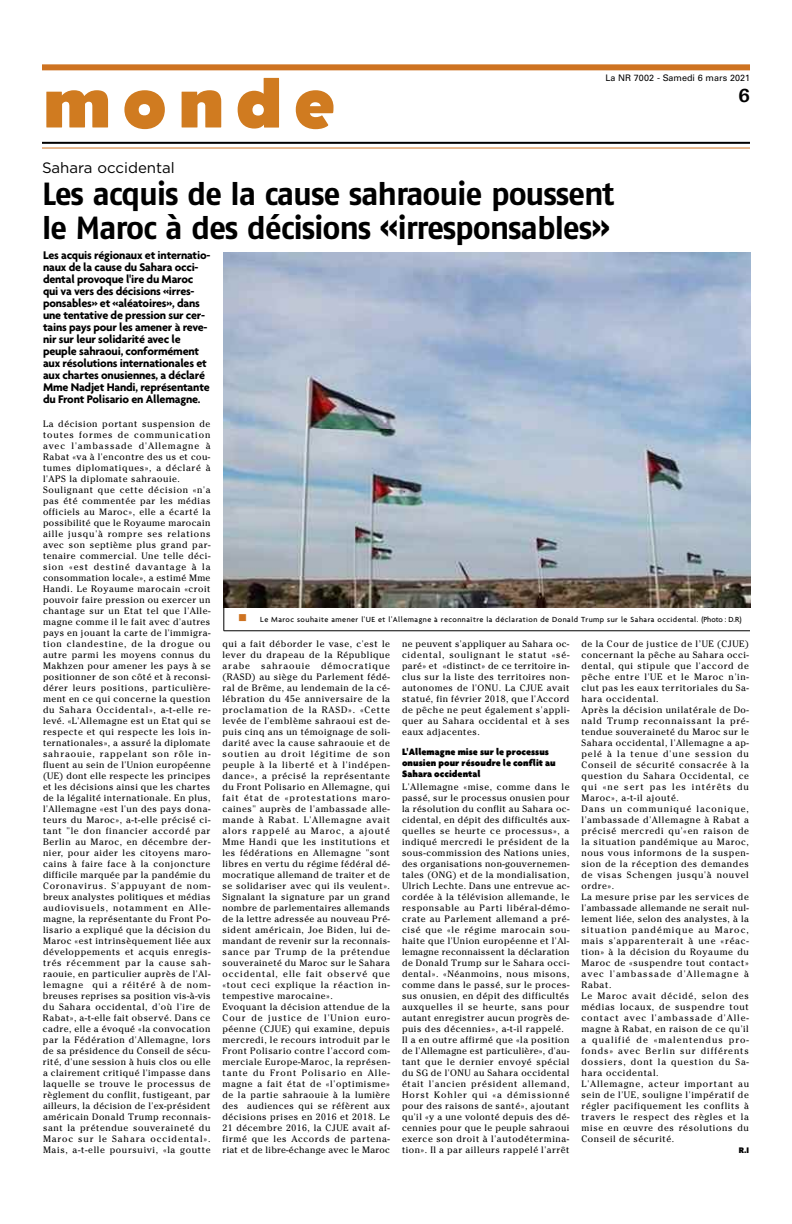
<style>
.page{position:relative;width:792px;height:1224px;background:#fff}
.page>*{position:absolute;margin:0;border:0;box-sizing:border-box;transform-origin:0 0}
.t1{font:700 71px "Eagle";letter-spacing:.145em;color:#d07b20}
.t2{font:700 32px/34px "Fago No";letter-spacing:-.035em;color:#000}
.t3{font:700 19px "Univers";color:#000}
.t4{font:15px "Gotham";color:#000}
.t5{font:700 12px/12px "Agenda";letter-spacing:-.015em;color:#000}
.t6{font:900 10px/11px "Agenda";letter-spacing:.005em;color:#000}
.t7{font:9.2px/11px "Cheltenham";letter-spacing:.055em;color:#000}
.t8{font:9px "Univers";color:#000}
.t9{font:500 8px "Agenda";letter-spacing:.06em;color:#000}
.t10{font:900 8px "Corpid";color:#000}
.s1{color:#ce7321}
</style>
<div class="page">
<div style="left:42px;top:64px;width:708px;height:6px;background:#ce7321"></div>
<hr style="left:42px;top:142px;width:708px;height:2px;background:#000">
<hr style="left:223px;top:582px;width:1px;height:49px;background:#000">
<hr style="left:224px;top:631px;width:526px;height:1px;background:#000">
<img style="left:223px;top:252px;width:527px;height:355px">
<hr style="left:42px;top:148px;width:708px;height:1px;background:#ce7321">
<p class="t1" style="left:42px;top:61px;width:294px">monde</p>
<p class="t8" style="left:605px;top:74px;width:146px">La NR 7002 - Samedi 6 mars 2021</p>
<p class="t3" style="left:738px;top:83px;width:13px">6</p>
<p class="t4" style="left:42px;top:159px;width:134px">Sahara occidental</p>
<p class="t2" style="left:42px;top:180px;width:574px">Les acquis de la cause sahraouie poussent le Maroc à des décisions «irresponsables»</p>
<p class="t5" style="left:43px;top:249px;width:169px">Les acquis régionaux et internatio&shy;naux de la cause du Sahara occi&shy;dental provoque l'ire du Maroc qui va vers des décisions «irres&shy;ponsables» et «aléatoires», dans une tentative de pression sur cer&shy;tains pays pour les amener à reve&shy;nir sur leur solidarité avec le peuple sahraoui, conformément aux résolutions internationales et aux chartes onusiennes, a déclaré Mme Nadjet Handi, représentante du Front Polisario en Allemagne.</p>
<p class="t7" style="left:43px;top:418px;width:169px">La décision portant suspension de toutes formes de communication avec l'ambassade d'Allemagne à Rabat «va à l'encontre des us et cou&shy;tumes diplomatiques», a déclaré à l'APS la diplomate sahraouie.<br>Soulignant que cette décision «n'a pas été commentée par les médias officiels au Maroc», elle a écarté la possibilité que le Royaume marocain aille jusqu'à rompre ses relations avec son septième plus grand par&shy;tenaire commercial. Une telle déci&shy;sion «est destiné davantage à la consommation locale», a estimé Mme Handi. Le Royaume marocain «croit pouvoir faire pression ou exercer un chantage sur un Etat tel que l'Alle&shy;magne comme il le fait avec d'autres pays en jouant la carte de l'immigra&shy;tion clandestine, de la drogue ou autre parmi les moyens connus du Makhzen pour amener les pays à se positionner de son côté et à reconsi&shy;dérer leurs positions, particulière&shy;ment en ce qui concerne la question du Sahara Occidental», a-t-elle re&shy;levé. «L'Allemagne est un Etat qui se respecte et qui respecte les lois in&shy;ternationales», a assuré la diplomate sahraouie, rappelant son rôle in&shy;fluent au sein de l'Union européenne (UE) dont elle respecte les principes et les décisions ainsi que les chartes de la légalité internationale. En plus, l'Allemagne «est l'un des pays dona&shy;teurs du Maroc», a-t-elle précisé ci&shy;tant "le don financier accordé par Berlin au Maroc, en décembre der&shy;nier, pour aider les citoyens maro&shy;cains à faire face à la conjoncture difficile marquée par la pandémie du Coronavirus. S'appuyant de nom&shy;breux analystes politiques et médias audiovisuels, notamment en Alle&shy;magne, la représentante du Front Po&shy;lisario a expliqué que la décision du Maroc «est intrinsèquement liée aux développements et acquis enregis&shy;trés récemment par la cause sah&shy;raouie, en particulier auprès de l'Al&shy;lemagne qui a réitéré à de nom&shy;breuses reprises sa position vis-à-vis du Sahara occidental, d'où l'ire de Rabat», a-t-elle fait observé. Dans ce cadre, elle a évoqué «la convocation par la Fédération d'Allemagne, lors de sa présidence du Conseil de sécu&shy;rité, d'une session à huis clos ou elle a clairement critiqué l'impasse dans laquelle se trouve le processus de règlement du conflit, fustigeant, par ailleurs, la décision de l'ex-président américain Donald Trump reconnais&shy;sant la prétendue souveraineté du Maroc sur le Sahara occidental».<br>Mais, a-t-elle poursuivi, «la goutte</p>
<p class="t9" style="left:238px;top:615px;width:505px"><span class="s1">■</span> Le Maroc souhaite amener l'UE et l'Allemagne à reconnaître la déclaration de Donald Trump sur le Sahara occidental. (Photo : D.R)</p>
<p class="t7" style="left:222px;top:638px;width:169px">qui a fait déborder le vase, c'est le lever du drapeau de la République arabe sahraouie démocratique (RASD) au siège du Parlement fédé&shy;ral de Brême, au lendemain de la cé&shy;lébration du 45e anniversaire de la proclamation de la RASD». «Cette levée de l'emblème sahraoui est de&shy;puis cinq ans un témoignage de soli&shy;darité avec la cause sahraouie et de soutien au droit légitime de son peuple à la liberté et à l'indépen&shy;dance», a précisé la représentante du Front Polisario en Allemagne, qui fait état de «protestations maro&shy;caines" auprès de l'ambassade alle&shy;mande à Rabat. L'Allemagne avait alors rappelé au Maroc, a ajouté Mme Handi que les institutions et les fédérations en Allemagne "sont libres en vertu du régime fédéral dé&shy;mocratique allemand de traiter et de se solidariser avec qui ils veulent».<br>Signalant la signature par un grand nombre de parlementaires allemands de la lettre adressée au nouveau Pré&shy;sident américain, Joe Biden, lui de&shy;mandant de revenir sur la reconnais&shy;sance par Trump de la prétendue souveraineté du Maroc sur le Sahara occidental, elle fait observé que «tout ceci explique la réaction in&shy;tempestive marocaine».<br>Evoquant la décision attendue de la Cour de justice de l'Union euro&shy;péenne (CJUE) qui examine, depuis mercredi, le recours introduit par le Front Polisario contre l'accord com&shy;merciale Europe-Maroc, la représen&shy;tante du Front Polisario en Alle&shy;magne a fait état de «l'optimisme» de la partie sahraouie à la lumière des audiences qui se réfèrent aux décisions prises en 2016 et 2018. Le 21 décembre 2016, la CJUE avait af&shy;firmé que les Accords de partena&shy;riat et de libre-échange avec le Maroc</p>
<p class="t7" style="left:402px;top:638px;width:169px;text-align:justify">ne peuvent s'appliquer au Sahara oc&shy;cidental, soulignant le statut «sé&shy;paré» et «distinct» de ce territoire in&shy;clus sur la liste des territoires non&shy;autonomes de l'ONU. La CJUE avait statué, fin février 2018, que l'Accord de pêche ne peut également s'appli&shy;quer au Sahara occidental et à ses eaux adjacentes.</p>
<p class="t6" style="left:402px;top:746px;width:155px">L'Allemagne mise sur le processus onusien pour résoudre le conflit au<br>Sahara occidental</p>
<p class="t7" style="left:402px;top:781px;width:169px">L'Allemagne «mise, comme dans le passé, sur le processus onusien pour la résolution du conflit au Sahara oc&shy;cidental, en dépit des difficultés aux&shy;quelles se heurte ce processus», a indiqué mercredi le président de la sous-commission des Nations unies, des organisations non-gouvernemen&shy;tales (ONG) et de la mondialisation, Ulrich Lechte. Dans une entrevue ac&shy;cordée à la télévision allemande, le responsable au Parti libéral-démo&shy;crate au Parlement allemand a pré&shy;cisé que «le régime marocain sou&shy;haite que l'Union européenne et l'Al&shy;lemagne reconnaissent la déclaration de Donald Trump sur le Sahara occi&shy;dental». «Néanmoins, nous misons, comme dans le passé, sur le proces&shy;sus onusien, en dépit des difficultés auxquelles il se heurte, sans pour autant enregistrer aucun progrès de&shy;puis des décennies», a-t-il rappelé.<br>Il a en outre affirmé que «la position de l'Allemagne est particulière», d'au&shy;tant que le dernier envoyé spécial du SG de l'ONU au Sahara occidental était l'ancien président allemand, Horst Kohler qui «a démissionné pour des raisons de santé», ajoutant qu'il «y a une volonté depuis des dé&shy;cennies pour que le peuple sahraoui exerce son droit à l'autodétermina&shy;tion». Il a par ailleurs rappelé l'arrêt</p>
<p class="t7" style="left:582px;top:638px;width:169px">de la Cour de justice de l’UE (CJUE) concernant la pêche au Sahara occi&shy;dental, qui stipule que l'accord de pêche entre l'UE et le Maroc n'in&shy;clut pas les eaux territoriales du Sa&shy;hara occidental.<br>Après la décision unilatérale de Do&shy;nald Trump reconnaissant la pré&shy;tendue souveraineté du Maroc sur le<br>Sahara occidental, l'Allemagne a ap&shy;pelé à la tenue d'une session du<br>Conseil de sécurité consacrée à la question du Sahara Occidental, ce qui «ne sert pas les intérêts du<br>Maroc», a-t-il ajouté.<br>Dans un communiqué laconique, l'ambassade d'Allemagne à Rabat a précisé mercredi qu'«en raison de la situation pandémique au Maroc, nous vous informons de la suspen&shy;sion de la réception des demandes de visas Schengen jusqu'à nouvel ordre».<br>La mesure prise par les services de l'ambassade allemande ne serait nul&shy;lement liée, selon des analystes, à la situation pandémique au Maroc, mais s'apparenterait à une «réac&shy;tion» à la décision du Royaume du<br>Maroc de «suspendre tout contact» avec l'ambassade d'Allemagne à<br>Rabat.<br>Le Maroc avait décidé, selon des médias locaux, de suspendre tout contact avec l'ambassade d'Alle&shy;magne à Rabat, en raison de ce qu'il a qualifié de «malentendus pro&shy;fonds» avec Berlin sur différents dossiers, dont la question du Sa&shy;hara occidental.<br>L'Allemagne, acteur important au sein de l'UE, souligne l'impératif de régler pacifiquement les conflits à travers le respect des règles et la mise en œuvre des résolutions du<br>Conseil de sécurité.</p>
<p class="t10" style="left:739px;top:1147px;width:12px">R.I</p>
</div>
